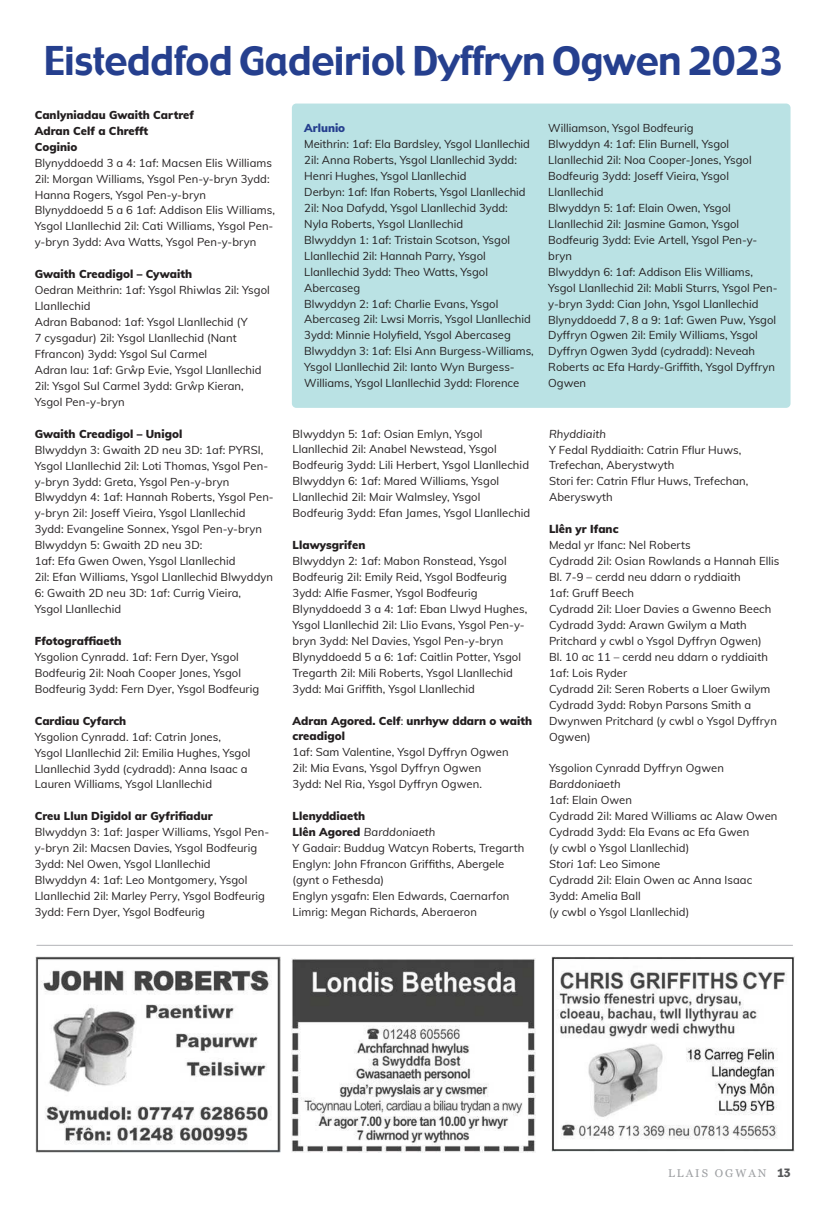
<style>
.page{position:relative;width:826px;height:1205px;background:#fff}
.page>*{position:absolute;margin:0;border:0;box-sizing:border-box;transform-origin:0 0}
.t1{font:38.75px "Gadget";letter-spacing:-.01em;color:#253f8e}
.t2{font:11.25px/16px "Muli";letter-spacing:.005em;color:#231f20}
.t3{font:900 11.25px/16px "Muli";letter-spacing:.005em;color:#231f20}
.t4{font:italic 11.25px "Muli";letter-spacing:.005em;color:#231f20}
.t5{font:11.25px "Georgia";letter-spacing:.18em;color:#9d9fa2}
.t6{font:900 11.25px "Muli";color:#253f8e}
.s1{font-weight:400}
.s2{font-weight:900}
.s3{font-style:italic}
.s4{font-family:"Tenso";font-weight:700;font-size:12.5px;color:#57585a}
</style>
<div class="page">
<div style="left:292px;top:104px;width:498px;height:304px;background:#bae2e4;border-radius:4px"></div>
<img style="left:36px;top:956px;width:244px;height:196px">
<img style="left:292px;top:958px;width:243px;height:195px">
<hr style="left:37px;top:945px;width:755px;height:1px;background:#b2b3b7">
<img style="left:551px;top:956px;width:243px;height:195px">
<h1 class="t1" style="left:44px;top:36px;width:741px">Eisteddfod Gadeiriol Dyffryn Ogwen 2023</h1>
<p class="t3" style="left:35px;top:106px;width:161px">Canlyniadau Gwaith Cartref<br>Adran Celf a Chrefft<br>Coginio</p>
<p class="t2" style="left:35px;top:154px;width:242px">Blynyddoedd 3 a 4: 1af: Macsen Elis Williams 2il: Morgan Williams, Ysgol Pen-y-bryn 3ydd:<br>Hanna Rogers, Ysgol Pen-y-bryn Blynyddoedd 5 a 6 1af: Addison Elis Williams, Ysgol Llanllechid 2il: Cati Williams, Ysgol Pen&shy;y-bryn 3ydd: Ava Watts, Ysgol Pen-y-bryn</p>
<p class="t3" style="left:35px;top:266px;width:159px">Gwaith Creadigol – Cywaith</p>
<p class="t2" style="left:35px;top:282px;width:237px">Oedran Meithrin: 1af: Ysgol Rhiwlas 2il: Ysgol Llanllechid<br>Adran Babanod: 1af: Ysgol Llanllechid (Y<br>7 cysgadur) 2il: Ysgol Llanllechid (Nant Ffrancon) 3ydd: Ysgol Sul Carmel<br>Adran Iau: 1af: Grŵp Evie, Ysgol Llanllechid 2il: Ysgol Sul Carmel 3ydd: Grŵp Kieran, Ysgol Pen-y-bryn</p>
<p class="t3" style="left:35px;top:425px;width:149px">Gwaith Creadigol – Unigol</p>
<p class="t2" style="left:35px;top:441px;width:240px">Blwyddyn 3: Gwaith 2D neu 3D: 1af: PYRSI, Ysgol Llanllechid 2il: Loti Thomas, Ysgol Pen&shy;y-bryn 3ydd: Greta, Ysgol Pen-y-bryn Blwyddyn 4: 1af: Hannah Roberts, Ysgol Pen&shy;y-bryn 2il: Joseff Vieira, Ysgol Llanllechid 3ydd: Evangeline Sonnex, Ysgol Pen-y-bryn Blwyddyn 5: Gwaith 2D neu 3D:<br>1af: Efa Gwen Owen, Ysgol Llanllechid<br>2il: Efan Williams, Ysgol Llanllechid Blwyddyn 6: Gwaith 2D neu 3D: 1af: Currig Vieira,<br>Ysgol Llanllechid</p>
<p class="t3" style="left:35px;top:632px;width:88px">Ffotograffiaeth</p>
<p class="t2" style="left:35px;top:648px;width:226px">Ysgolion Cynradd. 1af: Fern Dyer, Ysgol<br>Bodfeurig 2il: Noah Cooper Jones, Ysgol<br>Bodfeurig 3ydd: Fern Dyer, Ysgol Bodfeurig</p>
<p class="t3" style="left:35px;top:712px;width:93px">Cardiau Cyfarch</p>
<p class="t2" style="left:35px;top:728px;width:217px">Ysgolion Cynradd. 1af: Catrin Jones, Ysgol Llanllechid 2il: Emilia Hughes, Ysgol Llanllechid 3ydd (cydradd): Anna Isaac a Lauren Williams, Ysgol Llanllechid</p>
<p class="t3" style="left:35px;top:808px;width:179px">Creu Llun Digidol ar Gyfrifiadur</p>
<p class="t2" style="left:35px;top:824px;width:236px">Blwyddyn 3: 1af: Jasper Williams, Ysgol Pen&shy;y-bryn 2il: Macsen Davies, Ysgol Bodfeurig 3ydd: Nel Owen, Ysgol Llanllechid<br>Blwyddyn 4: 1af: Leo Montgomery, Ysgol Llanllechid 2il: Marley Perry, Ysgol Bodfeurig 3ydd: Fern Dyer, Ysgol Bodfeurig</p>
<p class="t6" style="left:304px;top:120px;width:42px">Arlunio</p>
<p class="t2" style="left:304px;top:135px;width:231px">Meithrin: 1af: Ela Bardsley, Ysgol Llanllechid 2il: Anna Roberts, Ysgol Llanllechid 3ydd:<br>Henri Hughes, Ysgol Llanllechid<br>Derbyn: 1af: Ifan Roberts, Ysgol Llanllechid 2il: Noa Dafydd, Ysgol Llanllechid 3ydd:<br>Nyla Roberts, Ysgol Llanllechid<br>Blwyddyn 1: 1af: Tristain Scotson, Ysgol Llanllechid 2il: Hannah Parry, Ysgol Llanllechid 3ydd: Theo Watts, Ysgol Abercaseg<br>Blwyddyn 2: 1af: Charlie Evans, Ysgol Abercaseg 2il: Lwsi Morris, Ysgol Llanllechid 3ydd: Minnie Holyfield, Ysgol Abercaseg Blwyddyn 3: 1af: Elsi Ann Burgess-Williams, Ysgol Llanllechid 2il: Ianto Wyn Burgess-Williams, Ysgol Llanllechid 3ydd: Florence</p>
<p class="t2" style="left:548px;top:120px;width:231px">Williamson, Ysgol Bodfeurig<br>Blwyddyn 4: 1af: Elin Burnell, Ysgol Llanllechid 2il: Noa Cooper-Jones, Ysgol Bodfeurig 3ydd: Joseff Vieira, Ysgol Llanllechid<br>Blwyddyn 5: 1af: Elain Owen, Ysgol Llanllechid 2il: Jasmine Gamon, Ysgol Bodfeurig 3ydd: Evie Artell, Ysgol Pen-y&shy;bryn<br>Blwyddyn 6: 1af: Addison Elis Williams, Ysgol Llanllechid 2il: Mabli Sturrs, Ysgol Pen&shy;y-bryn 3ydd: Cian John, Ysgol Llanllechid Blynyddoedd 7, 8 a 9: 1af: Gwen Puw, Ysgol Dyffryn Ogwen 2il: Emily Williams, Ysgol Dyffryn Ogwen 3ydd (cydradd): Neveah Roberts ac Efa Hardy-Griffith, Ysgol Dyffryn Ogwen</p>
<p class="t2" style="left:292px;top:425px;width:239px">Blwyddyn 5: 1af: Osian Emlyn, Ysgol Llanllechid 2il: Anabel Newstead, Ysgol Bodfeurig 3ydd: Lili Herbert, Ysgol Llanllechid Blwyddyn 6: 1af: Mared Williams, Ysgol Llanllechid 2il: Mair Walmsley, Ysgol Bodfeurig 3ydd: Efan James, Ysgol Llanllechid</p>
<p class="t3" style="left:292px;top:536px;width:74px">Llawysgrifen</p>
<p class="t2" style="left:292px;top:552px;width:236px">Blwyddyn 2: 1af: Mabon Ronstead, Ysgol Bodfeurig 2il: Emily Reid, Ysgol Bodfeurig 3ydd: Alfie Fasmer, Ysgol Bodfeurig Blynyddoedd 3 a 4: 1af: Eban Llwyd Hughes, Ysgol Llanllechid 2il: Llio Evans, Ysgol Pen-y&shy;bryn 3ydd: Nel Davies, Ysgol Pen-y-bryn Blynyddoedd 5 a 6: 1af: Caitlin Potter, Ysgol Tregarth 2il: Mili Roberts, Ysgol Llanllechid 3ydd: Mai Griffith, Ysgol Llanllechid</p>
<p class="t3" style="left:292px;top:712px;width:241px">Adran Agored. Celf<span class="s1">:</span> unrhyw ddarn o waith creadigol</p>
<p class="t2" style="left:292px;top:744px;width:218px">1af: Sam Valentine, Ysgol Dyffryn Ogwen<br>2il: Mia Evans, Ysgol Dyffryn Ogwen<br>3ydd: Nel Ria, Ysgol Dyffryn Ogwen.</p>
<p class="t2" style="left:292px;top:807px;width:233px"><span class="s2">Llenyddiaeth<br>Llên Agored</span> <span class="s3">Barddoniaeth<br></span>Y Gadair: Buddug Watcyn Roberts, Tregarth<br>Englyn: John Ffrancon Griffiths, Abergele (gynt o Fethesda)<br>Englyn ysgafn: Elen Edwards, Caernarfon<br>Limrig: Megan Richards, Aberaeron</p>
<p class="t4" style="left:549px;top:425px;width:58px">Rhyddiaith</p>
<p class="t2" style="left:549px;top:441px;width:201px">Y Fedal Ryddiaith: Catrin Fflur Huws,<br>Trefechan, Aberystwyth<br>Stori fer: Catrin Fflur Huws, Trefechan,<br>Aberyswyth</p>
<p class="t3" style="left:549px;top:521px;width:71px">Llên yr Ifanc</p>
<p class="t2" style="left:549px;top:536px;width:232px">Medal yr Ifanc: Nel Roberts<br>Cydradd 2il: Osian Rowlands a Hannah Ellis<br>Bl. 7-9 – cerdd neu ddarn o ryddiaith<br>1af: Gruff Beech<br>Cydradd 2il: Lloer Davies a Gwenno Beech<br>Cydradd 3ydd: Arawn Gwilym a Math<br>Pritchard y cwbl o Ysgol Dyffryn Ogwen)<br>Bl. 10 ac 11 – cerdd neu ddarn o ryddiaith<br>1af: Lois Ryder<br>Cydradd 2il: Seren Roberts a Lloer Gwilym<br>Cydradd 3ydd: Robyn Parsons Smith a<br>Dwynwen Pritchard (y cwbl o Ysgol Dyffryn<br>Ogwen)</p>
<p class="t2" style="left:549px;top:760px;width:176px">Ysgolion Cynradd Dyffryn Ogwen</p>
<p class="t4" style="left:549px;top:776px;width:73px">Barddoniaeth</p>
<p class="t2" style="left:549px;top:792px;width:230px">1af: Elain Owen<br>Cydradd 2il: Mared Williams ac Alaw Owen<br>Cydradd 3ydd: Ela Evans ac Efa Gwen<br>(y cwbl o Ysgol Llanllechid)<br><span class="s3">Stori</span> 1af: Leo Simone<br>Cydradd 2il: Elain Owen ac Anna Isaac<br>3ydd: Amelia Ball<br>(y cwbl o Ysgol Llanllechid)</p>
<p class="t5" style="left:668px;top:1164px;width:124px">LLAIS OGWAN <span class="s4">13</span></p>
</div>
